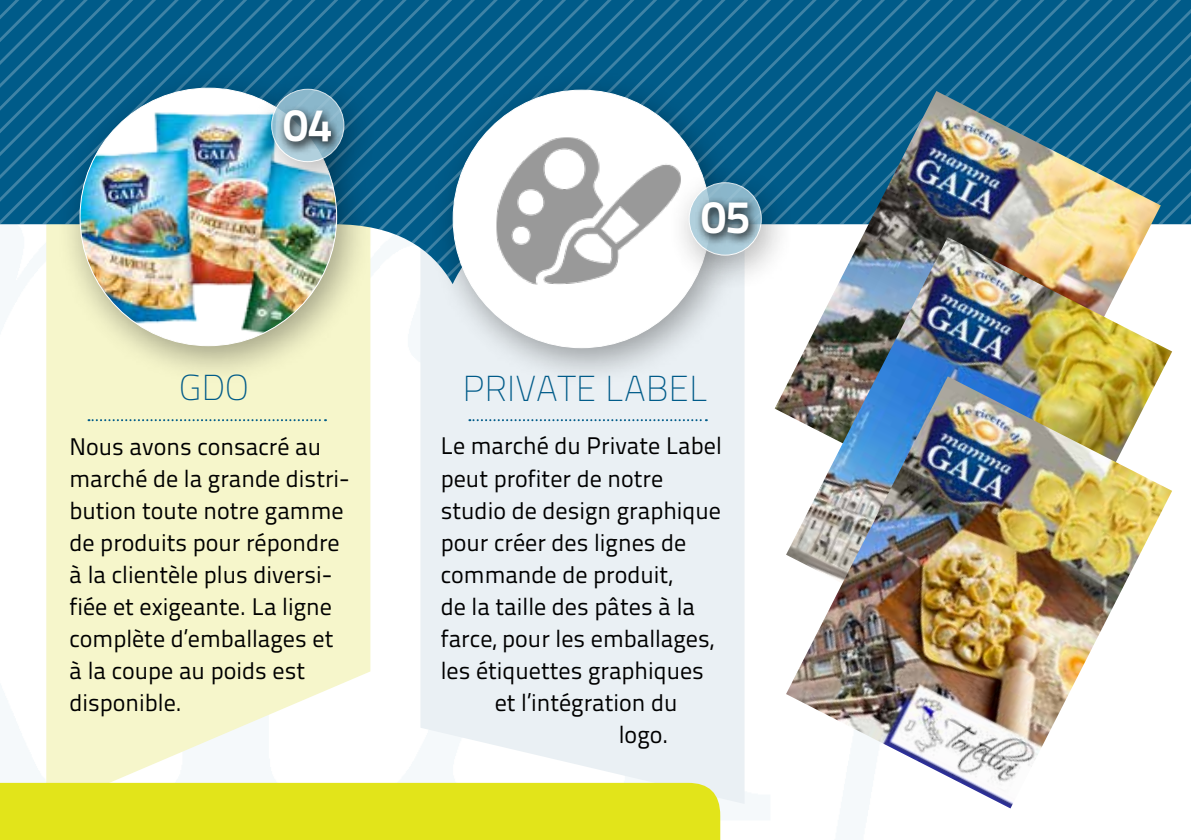
<style>
.page{position:relative;width:1191px;height:840px;background:#fff}
.page>*{position:absolute;margin:0;border:0;box-sizing:border-box;transform-origin:0 0}
.t1{font:700 46px "Titillium Text 22 L";color:#fff}
.t2{font:100 36px "Titillium Text 22 L";color:#005b89}
.t3{font:24px/32px "Titillium Text 22 L";color:#000}
</style>
<div class="page">
<svg style="left:46px;top:284px;width:324px;height:498px;background:#f6f6d0"></svg>
<div style="left:420px;top:284px;width:324px;height:519px;background:#eaf0f4"></div>
<svg style="left:0;top:0;width:1191px;height:284px;background:#196b94"></svg>
<img style="left:774px;top:91px;width:386px;height:324px">
<img style="left:786px;top:237px;width:386px;height:139px">
<img style="left:786px;top:376px;width:386px;height:432px">
<div style="left:429px;top:70px;width:317px;height:317px;background:#000;opacity:.35"></div>
<div style="left:453px;top:90px;width:257px;height:257px;background:#fff;border-radius:50%"></div>
<img style="left:464px;top:91px;width:246px;height:240px">
<div style="left:56px;top:68px;width:317px;height:317px;background:#000;opacity:.35"></div>
<img style="left:80px;top:88px;width:257px;height:257px;border-radius:128px">
<div style="left:0;top:782px;width:720px;height:57px;background:#e2e41a"></div>
<svg style="left:88px;top:419px;width:238px;height:2px"></svg>
<svg style="left:469px;top:419px;width:238px;height:2px"></svg>
<div style="left:248px;top:69px;width:132px;height:132px;background:#000;opacity:.35"></div>
<svg style="left:272px;top:89px;width:72px;height:73px"></svg>
<div style="left:271px;top:89px;width:73px;height:73px;border:1px solid #fff;border-radius:50%"></div>
<div style="left:665px;top:162px;width:132px;height:133px;background:#000;opacity:.35"></div>
<svg style="left:689px;top:183px;width:72px;height:72px"></svg>
<svg style="left:277px;top:105px;width:66px;height:50px;background:#73919f"></svg>
<svg style="left:695px;top:196px;width:66px;height:50px;background:#7994a0"></svg>
<h1 class="t1" style="left:283px;top:89px;width:50px">04</h1>
<h1 class="t1" style="left:701px;top:181px;width:50px">05</h1>
<h2 class="t2" style="left:179px;top:361px;width:71px">GDO</h2>
<h2 class="t2" style="left:462px;top:362px;width:247px">PRIVATE LABEL</h2>
<p class="t3" style="left:69px;top:428px;width:282px">Nous avons consacré au marché de la grande distri&shy;bution toute notre gamme de produits pour répondre à la clientèle plus diversi&shy;fiée et exigeante. La ligne complète d’emballages et à la coupe au poids est disponible.</p>
<p class="t3" style="left:441px;top:428px;width:282px">Le marché du Private Label</p>
<p class="t3" style="left:441px;top:460px;width:224px">peut profiter de notre</p>
<p class="t3" style="left:441px;top:492px;width:282px">studio de design graphique</p>
<p class="t3" style="left:441px;top:524px;width:247px">pour créer des lignes de</p>
<p class="t3" style="left:441px;top:556px;width:233px">commande de produit,</p>
<p class="t3" style="left:441px;top:588px;width:256px">de la taille des pâtes à la</p>
<p class="t3" style="left:441px;top:620px;width:275px">farce, pour les emballages,</p>
<p class="t3" style="left:441px;top:652px;width:265px">les étiquettes graphiques</p>
<p class="t3" style="left:495px;top:684px;width:184px">et l’intégration du</p>
<p class="t3" style="left:619px;top:716px;width:51px">logo.</p>
</div>
